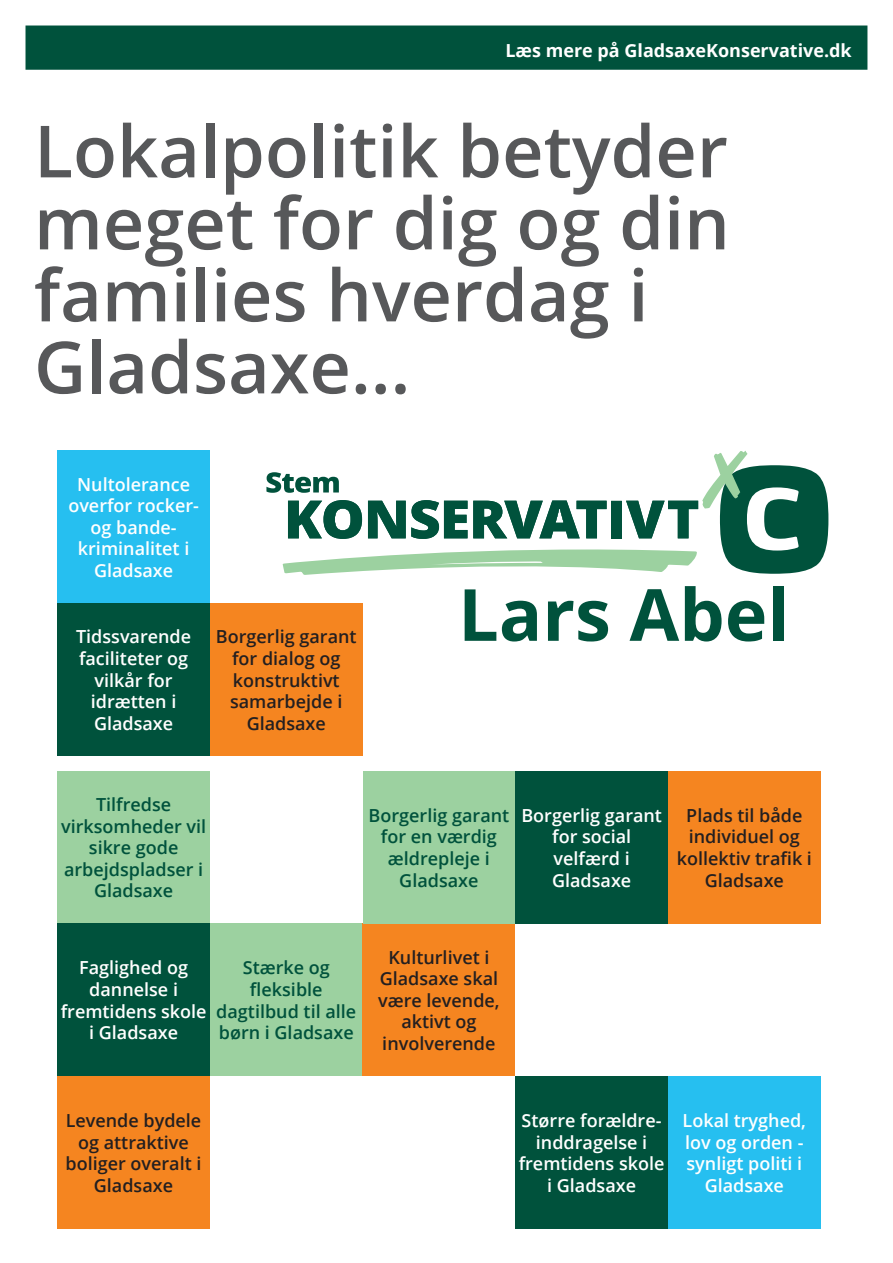
<style>
.page{position:relative;width:893px;height:1263px;background:#fff}
.page>*{position:absolute;margin:0;border:0;box-sizing:border-box;transform-origin:0 0}
.t1{font:600 72px/72px "Open Sans";color:#57585a}
.t2{font:700 72px "Open Sans";color:#00523c}
.t3{font:600 18px/21.6px "Open Sans";color:#fff;text-align:center}
.t4{font:600 18px/21.6px "Open Sans";color:#231f20;text-align:center}
.t5{font:600 18px/21.6px "Open Sans";color:#00523c;text-align:center}
.t6{font:700 18px "Open Sans";color:#fff}
</style>
<div class="page">
<div style="left:26px;top:26px;width:841px;height:44px;background:#00523c;border:3px solid #00523c"></div>
<div style="left:210px;top:924px;width:153px;height:152px;background:#9cd1a0"></div>
<div style="left:363px;top:924px;width:152px;height:152px;background:#f58520"></div>
<div style="left:515px;top:1076px;width:153px;height:153px;background:#00523c"></div>
<div style="left:57px;top:771px;width:153px;height:153px;background:#9cd1a0"></div>
<div style="left:57px;top:1076px;width:153px;height:153px;background:#f58520"></div>
<div style="left:57px;top:924px;width:153px;height:152px;background:#00523c"></div>
<div style="left:210px;top:603px;width:153px;height:153px;background:#f58520"></div>
<div style="left:57px;top:451px;width:153px;height:152px;background:#26bff0"></div>
<div style="left:57px;top:603px;width:153px;height:153px;background:#00523c"></div>
<div style="left:363px;top:771px;width:152px;height:153px;background:#9cd1a0"></div>
<div style="left:668px;top:771px;width:153px;height:153px;background:#f58520"></div>
<div style="left:515px;top:771px;width:153px;height:153px;background:#00523c"></div>
<svg style="left:266px;top:451px;width:562px;height:124px"></svg>
<div style="left:668px;top:1076px;width:153px;height:153px;background:#26bff0"></div>
<p class="t6" style="left:505px;top:38px;width:348px">Læs mere på GladsaxeKonservative.dk</p>
<p class="t1" style="left:34px;top:114px;width:697px">Lokalpolitik betyder meget for dig og din families hverdag i<br>Gladsaxe...</p>
<p class="t3" style="left:68px;top:473px;width:132px">Nultolerance overfor rocker&shy;og bande&shy;kriminalitet i<br>Gladsaxe</p>
<p class="t3" style="left:76px;top:626px;width:117px">Tidssvarende faciliteter og vilkår for idrætten i<br>Gladsaxe</p>
<p class="t4" style="left:216px;top:626px;width:142px">Borgerlig garant for dialog og konstruktivt samarbejde i<br>Gladsaxe</p>
<p class="t2" style="left:458px;top:564px;width:333px">Lars Abel</p>
<p class="t5" style="left:61px;top:793px;width:147px">Tilfredse virksomheder vil sikre gode arbejdspladser i<br>Gladsaxe</p>
<p class="t5" style="left:369px;top:804px;width:142px">Borgerlig garant for en værdig ældrepleje i<br>Gladsaxe</p>
<p class="t4" style="left:677px;top:804px;width:137px">Plads til både individuel og kollektiv trafik i<br>Gladsaxe</p>
<p class="t3" style="left:521px;top:804px;width:142px">Borgerlig garant for social velfærd i<br>Gladsaxe</p>
<p class="t3" style="left:61px;top:957px;width:147px">Faglighed og dannelse i fremtidens skole i Gladsaxe</p>
<p class="t5" style="left:216px;top:957px;width:141px">Stærke og fleksible dagtilbud til alle børn i Gladsaxe</p>
<p class="t4" style="left:378px;top:946px;width:123px">Kulturlivet i<br>Gladsaxe skal være levende, aktivt og involverende</p>
<p class="t4" style="left:65px;top:1109px;width:138px">Levende bydele og attraktive boliger overalt i<br>Gladsaxe</p>
<p class="t3" style="left:519px;top:1109px;width:147px">Større forældre&shy;inddragelse i fremtidens skole i Gladsaxe</p>
<p class="t3" style="left:683px;top:1109px;width:125px">Lokal tryghed, lov og orden - synligt politi i<br>Gladsaxe</p>
</div>
